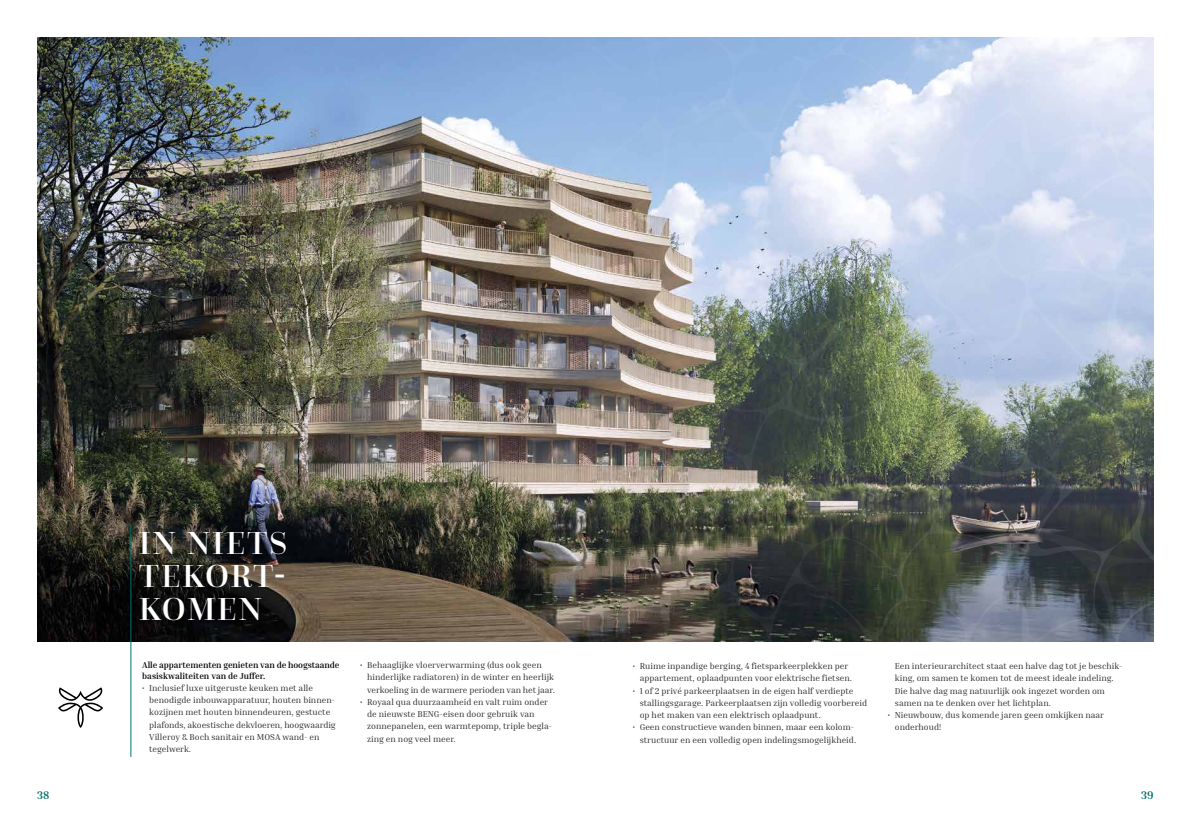
<style>
.page{position:relative;width:1191px;height:819px;background:#fff}
.page>*{position:absolute;margin:0;border:0;box-sizing:border-box;transform-origin:0 0}
.t1{font:500 33.25px/33.2px "Questa Grande";letter-spacing:.05em;color:#fff;text-align:justify}
.t2{font:700 11.38px "Inria Serif";color:#006b69}
.t3{font:8.75px/12.2px "Inria Serif";color:#282827}
.t4{font:700 8.75px/10.5px "Inria Serif";letter-spacing:-.01em;color:#000}
</style>
<div class="page">
<img style="left:37px;top:37px;width:324px;height:604px">
<img style="left:361px;top:37px;width:792px;height:605px">
<svg style="left:58px;top:687px;width:45px;height:41px"></svg>
<hr style="left:131px;top:524px;width:1px;height:232px;background:#00706e">
<h1 class="t1" style="left:139px;top:526px;width:150px">IN NIETS TEKORT-KOMEN</h1>
<p class="t4" style="left:142px;top:659px;width:199px">Alle appartementen genieten van de hoogstaande basiskwaliteiten van de Juffer.</p>
<p class="t3" style="left:149px;top:681px;width:188px;text-indent:-7px">• Inclusief luxe uitgeruste keuken met alle benodigde inbouwapparatuur, houten binnen&shy;kozijnen met houten binnendeuren, gestucte plafonds, akoestische dekvloeren, hoogwaardig Villeroy &amp; Boch sanitair en MOSA wand- en tegelwerk.</p>
<p class="t3" style="left:367px;top:658px;width:189px;text-indent:-7px">• Behaaglijke vloerverwarming (dus ook geen hinderlijke radiatoren) in de winter en heerlijk verkoeling in de warmere perioden van het jaar.</p>
<p class="t3" style="left:367px;top:695px;width:186px;text-indent:-7px">• Royaal qua duurzaamheid en valt ruim onder de nieuwste BENG-eisen door gebruik van zonnepanelen, een warmtepomp, triple begla&shy;zing en nog veel meer.</p>
<p class="t3" style="left:639px;top:659px;width:214px;text-indent:-7px">• Ruime inpandige berging, 4 fietsparkeerplekken per appartement, oplaadpunten voor elektrische fietsen.</p>
<p class="t3" style="left:639px;top:684px;width:229px;text-indent:-7px">• 1 of 2 privé parkeerplaatsen in de eigen half verdiepte stallingsgarage. Parkeerplaatsen zijn volledig voorbereid op het maken van een elektrisch oplaadpunt.</p>
<p class="t3" style="left:632px;top:721px;width:225px;text-align:right">• Geen constructieve wanden binnen, maar een kolom&shy;structuur en een volledig open indelingsmogelijkheid.</p>
<p class="t3" style="left:895px;top:659px;width:229px">Een interieurarchitect staat een halve dag tot je beschik&shy;king, om samen te komen tot de meest ideale indeling.<br>Die halve dag mag natuurlijk ook ingezet worden om samen na te denken over het lichtplan.</p>
<p class="t3" style="left:895px;top:708px;width:211px;text-indent:-7px">• Nieuwbouw, dus komende jaren geen omkijken naar onderhoud!</p>
<h2 class="t2" style="left:37px;top:788px;width:14px">38</h2>
<h2 class="t2" style="left:1141px;top:788px;width:14px">39</h2>
</div>
